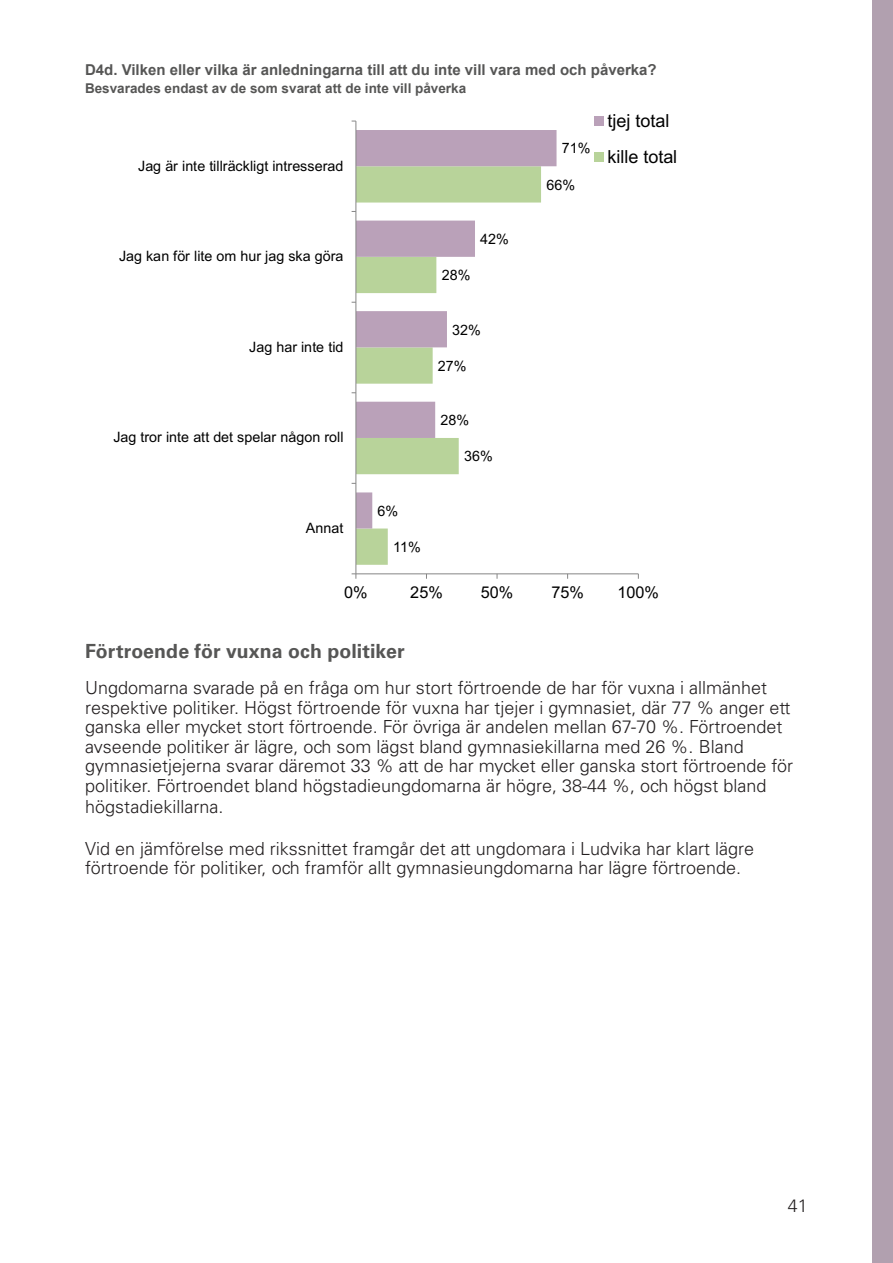
<style>
.page{position:relative;width:893px;height:1263px;background:#fff}
.page>*{position:absolute;margin:0;border:0;box-sizing:border-box;transform-origin:0 0}
.Kapitelrubrik_ej_toc{font:700 19.5px "Univers LT Std";letter-spacing:.005em;color:#565655}
.Brödtext{font:300 18px/19.5px "Univers LT Std";color:#231f20}
.t1{font:18px/35.7px "Arial";color:#000}
.t2{font:16.2px "Arial";color:#000}
.t3{font:700 15px "Arial";color:#565655}
.t4{font:14.25px "Arial";letter-spacing:.005em;color:#000}
.t5{font:700 13.5px "Arial";color:#565655}
</style>
<div class="page">
<div style="left:873px;top:0;width:20px;height:1263px;background:#b1a0af"></div>
<svg style="left:357px;top:528px;width:31px;height:37px"></svg>
<svg style="left:357px;top:130px;width:199px;height:398px"></svg>
<hr style="left:356px;top:573px;width:282px;height:1px;background:#868686">
<hr style="left:356px;top:121px;width:1px;height:453px;background:#868686">
<svg style="left:352px;top:573px;width:5px;height:6px"></svg>
<div style="left:594px;top:117px;width:9px;height:9px;background:#baa1b9"></div>
<div style="left:594px;top:152px;width:9px;height:9px;background:#b8d39a"></div>
<p class="t3" style="left:85px;top:60px;width:573px">D4d. Vilken eller vilka är anledningarna till att du inte vill vara med och påverka?</p>
<p class="t5" style="left:85px;top:79px;width:383px">Besvarades endast av de som svarat att de inte vill påverka</p>
<p class="t4" style="left:138px;top:156px;width:207px">Jag är inte tillräckligt intresserad</p>
<p class="t4" style="left:119px;top:246px;width:226px">Jag kan för lite om hur jag ska göra</p>
<p class="t4" style="left:249px;top:337px;width:96px">Jag har inte tid</p>
<p class="t4" style="left:113px;top:428px;width:232px">Jag tror inte att det spelar någon roll</p>
<p class="t4" style="left:306px;top:518px;width:39px">Annat</p>
<p class="t4" style="left:378px;top:501px;width:22px">6%</p>
<p class="t4" style="left:393px;top:537px;width:29px">11%</p>
<p class="t4" style="left:442px;top:265px;width:30px">28%</p>
<p class="t4" style="left:480px;top:229px;width:30px">42%</p>
<p class="t4" style="left:452px;top:320px;width:30px">32%</p>
<p class="t4" style="left:438px;top:356px;width:30px">27%</p>
<p class="t4" style="left:441px;top:410px;width:30px">28%</p>
<p class="t4" style="left:464px;top:447px;width:30px">36%</p>
<p class="t4" style="left:562px;top:139px;width:30px">71%</p>
<p class="t4" style="left:546px;top:175px;width:30px">66%</p>
<p class="t1" style="left:607px;top:103px;width:71px">tjej total kille total</p>
<p class="t2" style="left:344px;top:582px;width:25px">0%</p>
<p class="t2" style="left:410px;top:582px;width:34px">25%</p>
<p class="t2" style="left:481px;top:582px;width:34px">50%</p>
<p class="t2" style="left:551px;top:582px;width:34px">75%</p>
<p class="t2" style="left:618px;top:582px;width:43px">100%</p>
<p class="Kapitelrubrik_ej_toc" style="left:85px;top:639px;width:321px">Förtroende för vuxna och politiker</p>
<p class="Brödtext" style="left:85px;top:678px;width:710px">Ungdomarna svarade på en fråga om hur stort förtroende de har för vuxna i allmänhet respektive politiker. Högst förtroende för vuxna har tjejer i gymnasiet, där 77 % anger ett ganska eller mycket stort förtroende. För övriga är andelen mellan 67-70 %. Förtroendet avseende politiker är lägre, och som lägst bland gymnasiekillarna med 26 %. Bland gymnasietjejerna svarar däremot 33 % att de har mycket eller ganska stort förtroende för politiker. Förtroendet bland högstadieungdomarna är högre, 38-44 %, och högst bland</p>
<p class="Brödtext" style="left:85px;top:797px;width:140px">högstadiekillarna.</p>
<p class="Brödtext" style="left:85px;top:838px;width:670px">Vid en jämförelse med rikssnittet framgår det att ungdomara i Ludvika har klart lägre förtroende för politiker, och framför allt gymnasieungdomarna har lägre förtroende.</p>
<p class="Brödtext" style="left:788px;top:1196px;width:22px">41</p>
</div>
